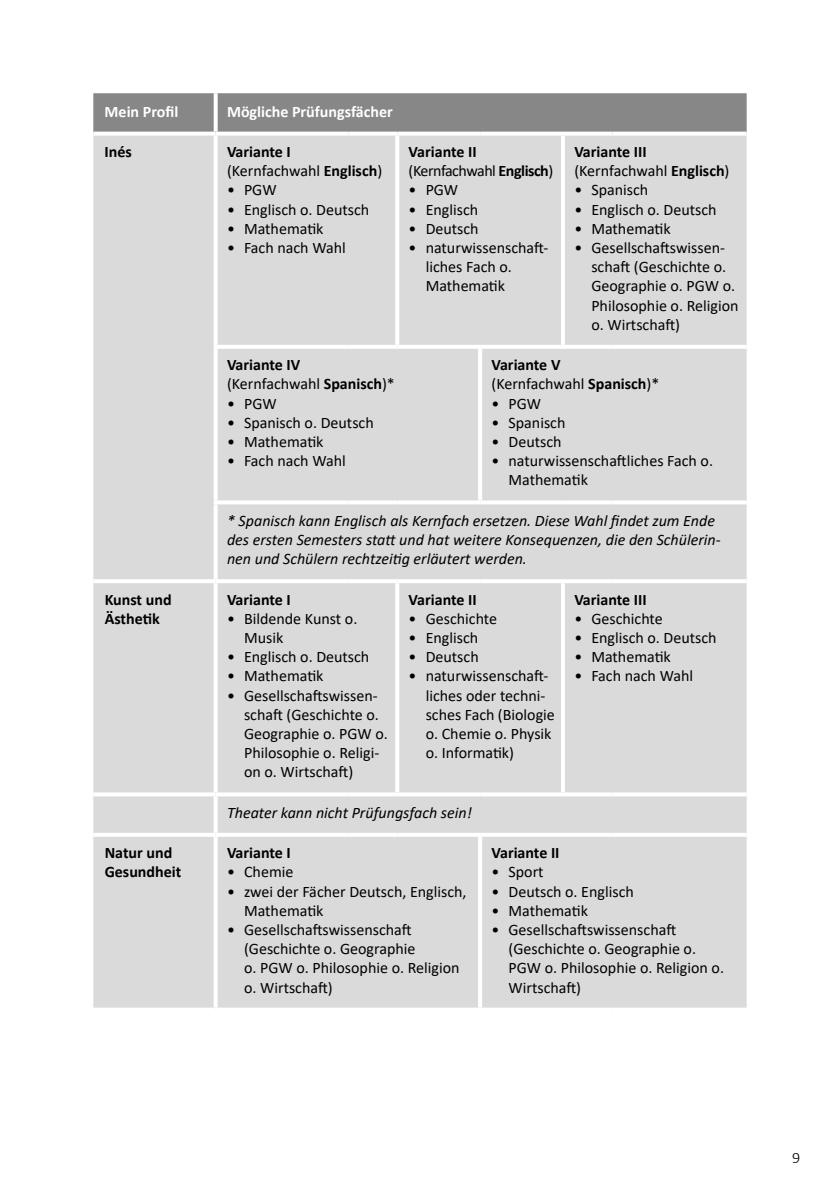
<style>
.page{position:relative;width:840px;height:1191px;background:#fff}
.page>*{position:absolute;margin:0;border:0;box-sizing:border-box;transform-origin:0 0}
.t1{font:16px/19.2px "Calibri";color:#000}
.t2{font:700 16px/19.2px "Calibri";color:#000}
.t3{font:italic 16px/19.2px "Calibri";color:#000}
.t4{font:700 16px "Calibri";color:#fff}
.t5{font:300 16px "Calibri";color:#000}
.s1{font-weight:400}
</style>
<div class="page">
<div style="left:93px;top:93px;width:653px;height:39px;background:#878787"></div>
<div style="left:93px;top:136px;width:653px;height:871px;background:#dadada"></div>
<svg style="left:213px;top:93px;width:4px;height:39px"></svg>
<svg style="left:93px;top:132px;width:121px;height:4px"></svg>
<svg style="left:215px;top:132px;width:133px;height:4px"></svg>
<svg style="left:213px;top:136px;width:4px;height:209px"></svg>
<svg style="left:348px;top:132px;width:48px;height:4px"></svg>
<svg style="left:397px;top:132px;width:83px;height:4px"></svg>
<hr style="left:395px;top:136px;width:4px;height:209px;background:#fff">
<svg style="left:480px;top:132px;width:81px;height:4px"></svg>
<svg style="left:565px;top:135px;width:47px;height:1px"></svg>
<svg style="left:560px;top:136px;width:4px;height:209px"></svg>
<svg style="left:612px;top:132px;width:134px;height:4px"></svg>
<hr style="left:213px;top:345px;width:135px;height:4px;background:#fff">
<svg style="left:213px;top:349px;width:4px;height:151px"></svg>
<hr style="left:348px;top:345px;width:49px;height:4px;background:#fff">
<hr style="left:397px;top:345px;width:83px;height:4px;background:#fff">
<hr style="left:480px;top:345px;width:82px;height:4px;background:#fff">
<hr style="left:478px;top:349px;width:4px;height:151px;background:#fff">
<hr style="left:562px;top:345px;width:50px;height:4px;background:#fff">
<hr style="left:612px;top:345px;width:134px;height:4px;background:#fff">
<svg style="left:213px;top:500px;width:135px;height:4px"></svg>
<svg style="left:213px;top:504px;width:4px;height:75px"></svg>
<svg style="left:348px;top:500px;width:49px;height:4px"></svg>
<svg style="left:397px;top:500px;width:83px;height:4px"></svg>
<svg style="left:480px;top:500px;width:82px;height:4px"></svg>
<svg style="left:562px;top:500px;width:50px;height:4px"></svg>
<svg style="left:612px;top:500px;width:134px;height:4px"></svg>
<hr style="left:93px;top:579px;width:122px;height:4px;background:#fff">
<hr style="left:215px;top:579px;width:133px;height:4px;background:#fff">
<svg style="left:213px;top:583px;width:4px;height:209px"></svg>
<hr style="left:348px;top:579px;width:49px;height:4px;background:#fff">
<hr style="left:397px;top:579px;width:83px;height:4px;background:#fff">
<hr style="left:395px;top:583px;width:4px;height:209px;background:#fff">
<hr style="left:480px;top:579px;width:82px;height:4px;background:#fff">
<hr style="left:562px;top:579px;width:50px;height:4px;background:#fff">
<svg style="left:560px;top:583px;width:4px;height:209px"></svg>
<hr style="left:612px;top:579px;width:134px;height:4px;background:#fff">
<svg style="left:93px;top:792px;width:122px;height:4px"></svg>
<svg style="left:215px;top:792px;width:133px;height:4px"></svg>
<svg style="left:213px;top:796px;width:4px;height:37px"></svg>
<svg style="left:348px;top:792px;width:49px;height:4px"></svg>
<svg style="left:397px;top:792px;width:83px;height:4px"></svg>
<svg style="left:480px;top:792px;width:82px;height:4px"></svg>
<svg style="left:562px;top:792px;width:50px;height:4px"></svg>
<svg style="left:612px;top:792px;width:134px;height:4px"></svg>
<hr style="left:93px;top:833px;width:122px;height:4px;background:#fff">
<hr style="left:215px;top:833px;width:133px;height:4px;background:#fff">
<svg style="left:213px;top:837px;width:4px;height:170px"></svg>
<hr style="left:348px;top:833px;width:49px;height:4px;background:#fff">
<hr style="left:397px;top:833px;width:83px;height:4px;background:#fff">
<hr style="left:480px;top:833px;width:82px;height:4px;background:#fff">
<hr style="left:478px;top:837px;width:4px;height:170px;background:#fff">
<hr style="left:562px;top:833px;width:50px;height:4px;background:#fff">
<hr style="left:612px;top:833px;width:134px;height:4px;background:#fff">
<svg style="left:93px;top:1007px;width:121px;height:1px"></svg>
<svg style="left:217px;top:1007px;width:131px;height:1px"></svg>
<svg style="left:348px;top:1007px;width:49px;height:1px"></svg>
<svg style="left:397px;top:1007px;width:82px;height:1px"></svg>
<svg style="left:482px;top:1007px;width:80px;height:1px"></svg>
<svg style="left:562px;top:1007px;width:50px;height:1px"></svg>
<svg style="left:612px;top:1007px;width:134px;height:1px"></svg>
<p class="t4" style="left:105px;top:100px;width:75px">Mein Profil</p>
<p class="t4" style="left:227px;top:100px;width:167px">Mögliche Prüfungsfächer</p>
<p class="t2" style="left:105px;top:142px;width:29px">Inés</p>
<p class="t2" style="left:227px;top:142px;width:156px">Variante I <span class="s1">(Kernfachwahl</span> Englisch<span class="s1">)</span></p>
<p class="t1" style="left:227px;top:180px;width:51px">• PGW</p>
<p class="t1" style="left:227px;top:199px;width:144px">• Englisch o. Deutsch</p>
<p class="t1" style="left:227px;top:218px;width:98px">• Mathematik</p>
<p class="t1" style="left:227px;top:238px;width:120px">• Fach nach Wahl</p>
<p class="t2" style="left:408px;top:142px;width:146px">Variante II <span class="s1">(Kernfachwahl</span> Englisch<span class="s1">)</span></p>
<p class="t1" style="left:408px;top:180px;width:51px">• PGW</p>
<p class="t1" style="left:408px;top:199px;width:71px">• Englisch</p>
<p class="t1" style="left:408px;top:218px;width:71px">• Deutsch</p>
<p class="t1" style="left:425px;top:238px;width:124px;text-indent:-17px">• naturwissenschaft&shy;liches Fach o.<br>Mathematik</p>
<p class="t2" style="left:574px;top:142px;width:156px">Variante III <span class="s1">(Kernfachwahl</span> Englisch<span class="s1">)</span></p>
<p class="t1" style="left:574px;top:180px;width:75px">• Spanisch</p>
<p class="t1" style="left:574px;top:199px;width:144px">• Englisch o. Deutsch</p>
<p class="t1" style="left:574px;top:218px;width:98px">• Mathematik</p>
<p class="t1" style="left:591px;top:238px;width:149px;text-indent:-17px">• Gesellschaftswissen&shy;schaft (Geschichte o.<br>Geographie o. PGW o.<br>Philosophie o. Religion o. Wirtschaft)</p>
<p class="t2" style="left:227px;top:355px;width:169px">Variante IV <span class="s1">(Kernfachwahl</span> Spanisch<span class="s1">)*</span></p>
<p class="t1" style="left:227px;top:393px;width:51px">• PGW</p>
<p class="t1" style="left:227px;top:412px;width:148px">• Spanisch o. Deutsch</p>
<p class="t1" style="left:227px;top:432px;width:98px">• Mathematik</p>
<p class="t1" style="left:227px;top:451px;width:120px">• Fach nach Wahl</p>
<p class="t2" style="left:491px;top:355px;width:169px">Variante V<br><span class="s1">(Kernfachwahl</span> Spanisch<span class="s1">)*</span></p>
<p class="t1" style="left:491px;top:393px;width:51px">• PGW</p>
<p class="t1" style="left:491px;top:412px;width:75px">• Spanisch</p>
<p class="t1" style="left:491px;top:432px;width:71px">• Deutsch</p>
<p class="t1" style="left:508px;top:451px;width:206px;text-indent:-17px">• naturwissenschaftliches Fach o.<br>Mathematik</p>
<p class="t3" style="left:227px;top:510px;width:495px">* Spanisch kann Englisch als Kernfach ersetzen. Diese Wahl findet zum Ende des ersten Semesters statt und hat weitere Konsequenzen, die den Schülerin&shy;nen und Schülern rechtzeitig erläutert werden.</p>
<p class="t2" style="left:105px;top:589px;width:68px">Kunst und<br>Ästhetik</p>
<p class="t2" style="left:227px;top:589px;width:65px">Variante I</p>
<p class="t1" style="left:244px;top:608px;width:115px;text-indent:-17px">• Bildende Kunst o.<br>Musik</p>
<p class="t1" style="left:227px;top:647px;width:144px">• Englisch o. Deutsch</p>
<p class="t1" style="left:227px;top:666px;width:98px">• Mathematik</p>
<p class="t1" style="left:244px;top:685px;width:145px;text-indent:-17px">• Gesellschaftswissen&shy;schaft (Geschichte o.<br>Geographie o. PGW o.<br>Philosophie o. Religi&shy;on o. Wirtschaft)</p>
<p class="t2" style="left:408px;top:589px;width:69px">Variante II</p>
<p class="t1" style="left:408px;top:608px;width:90px">• Geschichte</p>
<p class="t1" style="left:408px;top:627px;width:71px">• Englisch</p>
<p class="t1" style="left:408px;top:647px;width:71px">• Deutsch</p>
<p class="t1" style="left:425px;top:666px;width:131px;text-indent:-17px">• naturwissenschaft&shy;liches oder techni&shy;sches Fach (Biologie o. Chemie o. Physik o. Informatik)</p>
<p class="t3" style="left:227px;top:802px;width:246px">Theater kann nicht Prüfungsfach sein!</p>
<p class="t2" style="left:574px;top:589px;width:74px">Variante III</p>
<p class="t1" style="left:574px;top:608px;width:90px">• Geschichte</p>
<p class="t1" style="left:574px;top:627px;width:144px">• Englisch o. Deutsch</p>
<p class="t1" style="left:574px;top:647px;width:98px">• Mathematik</p>
<p class="t1" style="left:574px;top:666px;width:120px">• Fach nach Wahl</p>
<p class="t2" style="left:105px;top:843px;width:78px">Natur und<br>Gesundheit</p>
<p class="t2" style="left:227px;top:843px;width:65px">Variante I</p>
<p class="t1" style="left:227px;top:862px;width:68px">• Chemie</p>
<p class="t1" style="left:244px;top:881px;width:224px;text-indent:-17px">• zwei der Fächer Deutsch, Englisch,<br>Mathematik</p>
<p class="t1" style="left:244px;top:919px;width:217px;text-indent:-17px">• Gesellschaftswissenschaft (Geschichte o. Geographie<br>o. PGW o. Philosophie o. Religion o. Wirtschaft)</p>
<p class="t2" style="left:491px;top:843px;width:69px">Variante II</p>
<p class="t1" style="left:491px;top:862px;width:54px">• Sport</p>
<p class="t1" style="left:491px;top:881px;width:144px">• Deutsch o. Englisch</p>
<p class="t1" style="left:491px;top:900px;width:98px">• Mathematik</p>
<p class="t1" style="left:508px;top:919px;width:217px;text-indent:-17px">• Gesellschaftswissenschaft (Geschichte o. Geographie o.<br>PGW o. Philosophie o. Religion o.<br>Wirtschaft)</p>
<p class="t5" style="left:791px;top:1147px;width:10px">9</p>
</div>
